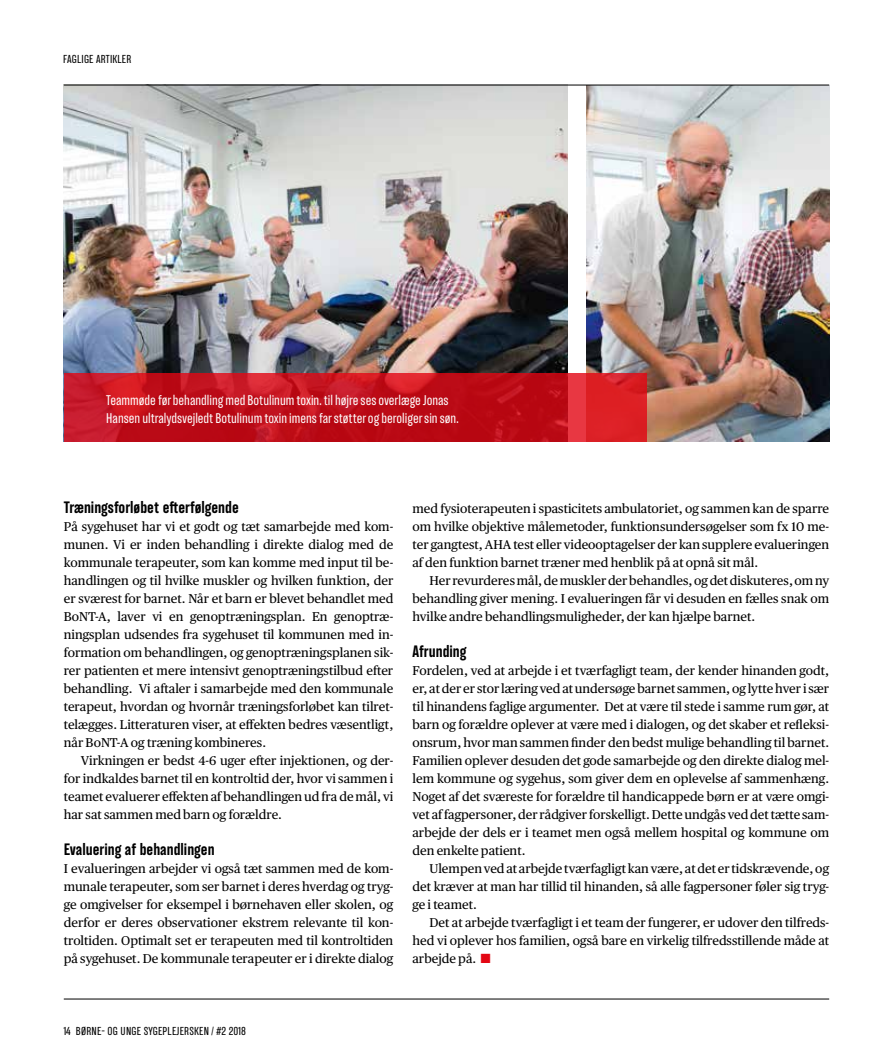
<style>
.page{position:relative;width:893px;height:1063px;background:#fff}
.page>*{position:absolute;margin:0;border:0;box-sizing:border-box;transform-origin:0 0}
.t1{font:700 15px "TT Backwards Sans";color:#000}
.t2{font:12.75px/18px "Publico Text";color:#000;text-align:justify}
.t3{font:12.75px/18px "TT Backwards Sans";color:#fff}
.t4{font:10.5px "TT Backwards Sans";letter-spacing:.02em;color:#000}
</style>
<div class="page">
<hr style="left:64px;top:85px;width:765px;height:1px;background:#000">
<hr style="left:64px;top:999px;width:765px;height:1px;background:#000">
<img style="left:64px;top:85px;width:504px;height:288px">
<img style="left:587px;top:85px;width:242px;height:356px">
<svg style="left:64px;top:373px;width:582px;height:68px;background:#c4121d"></svg>
<p class="t4" style="left:63px;top:53px;width:70px">FAGLIGE ARTIKLER</p>
<p class="t3" style="left:106px;top:392px;width:354px">Teammøde før behandling med Botulinum toxin. til højre ses overlæge Jonas<br>Hansen ultralydsvejledt Botulinum toxin imens far støtter og beroliger sin søn.</p>
<p class="t1" style="left:64px;top:498px;width:176px">Træningsforløbet efterfølgende</p>
<p class="t2" style="left:64px;top:517px;width:331px">På sygehuset har vi et godt og tæt samarbejde med kom&shy;munen. Vi er inden behandling i direkte dialog med de kommunale terapeuter, som kan komme med input til be&shy;handlingen og til hvilke muskler og hvilken funktion, der er sværest for barnet. Når et barn er blevet behandlet med BoNT-A, laver vi en genoptræningsplan. En genoptræ&shy;ningsplan udsendes fra sygehuset til kommunen med in&shy;formation om behandlingen, og genoptræningsplanen sik&shy;rer patienten et mere intensivt genoptræningstilbud efter behandling. Vi aftaler i samarbejde med den kommunale terapeut, hvordan og hvornår træningsforløbet kan tilret&shy;telægges. Litteraturen viser, at effekten bedres væsentligt, når BoNT-A og træning kombineres.</p>
<p class="t2" style="left:64px;top:751px;width:331px;text-indent:17px">Virkningen er bedst 4-6 uger efter injektionen, og der&shy;for indkaldes barnet til en kontroltid der, hvor vi sammen i teamet evaluerer effekten af behandlingen ud fra de mål, vi har sat sammen med barn og forældre.</p>
<p class="t1" style="left:64px;top:840px;width:152px">Evaluering af behandlingen</p>
<p class="t2" style="left:64px;top:859px;width:331px">I evalueringen arbejder vi også tæt sammen med de kom&shy;munale terapeuter, som ser barnet i deres hverdag og tryg&shy;ge omgivelser for eksempel i børnehaven eller skolen, og derfor er deres observationer ekstrem relevante til kon&shy;troltiden. Optimalt set er terapeuten med til kontroltiden på sygehuset. De kommunale terapeuter er i direkte dialog</p>
<p class="t2" style="left:412px;top:499px;width:418px">med fysioterapeuten i spasticitets ambulatoriet, og sammen kan de sparre om hvilke objektive målemetoder, funktionsundersøgelser som fx 10 me&shy;ter gangtest, AHA test eller videooptagelser der kan supplere evalueringen af den funktion barnet træner med henblik på at opnå sit mål.</p>
<p class="t2" style="left:412px;top:571px;width:418px;text-indent:17px">Her revurderes mål, de muskler der behandles, og det diskuteres, om ny behandling giver mening. I evalueringen får vi desuden en fælles snak om hvilke andre behandlingsmuligheder, der kan hjælpe barnet.</p>
<p class="t1" style="left:412px;top:642px;width:55px">Afrunding</p>
<p class="t2" style="left:412px;top:661px;width:418px">Fordelen, ved at arbejde i et tværfagligt team, der kender hinanden godt, er, at der er stor læring ved at undersøge barnet sammen, og lytte hver i sær til hinandens faglige argumenter. Det at være til stede i samme rum gør, at barn og forældre oplever at være med i dialogen, og det skaber et refleksi&shy;onsrum, hvor man sammen finder den bedst mulige behandling til barnet.<br>Familien oplever desuden det gode samarbejde og den direkte dialog mel&shy;lem kommune og sygehus, som giver dem en oplevelse af sammenhæng.<br>Noget af det sværeste for forældre til handicappede børn er at være omgi&shy;vet af fagpersoner, der rådgiver forskelligt. Dette undgås ved det tætte sam&shy;arbejde der dels er i teamet men også mellem hospital og kommune om den enkelte patient.</p>
<p class="t2" style="left:412px;top:859px;width:418px;text-indent:17px">Ulempen ved at arbejde tværfagligt kan være, at det er tidskrævende, og det kræver at man har tillid til hinanden, så alle fagpersoner føler sig tryg&shy;ge i teamet.</p>
<p class="t2" style="left:412px;top:913px;width:418px;text-indent:17px">Det at arbejde tværfagligt i et team der fungerer, er udover den tilfreds&shy;hed vi oplever hos familien, også bare en virkelig tilfredsstillende måde at arbejde på.</p>
<p class="t4" style="left:63px;top:1025px;width:184px">14 BØRNE- OG UNGE SYGEPLEJERSKEN / #2 2018</p>
</div>
